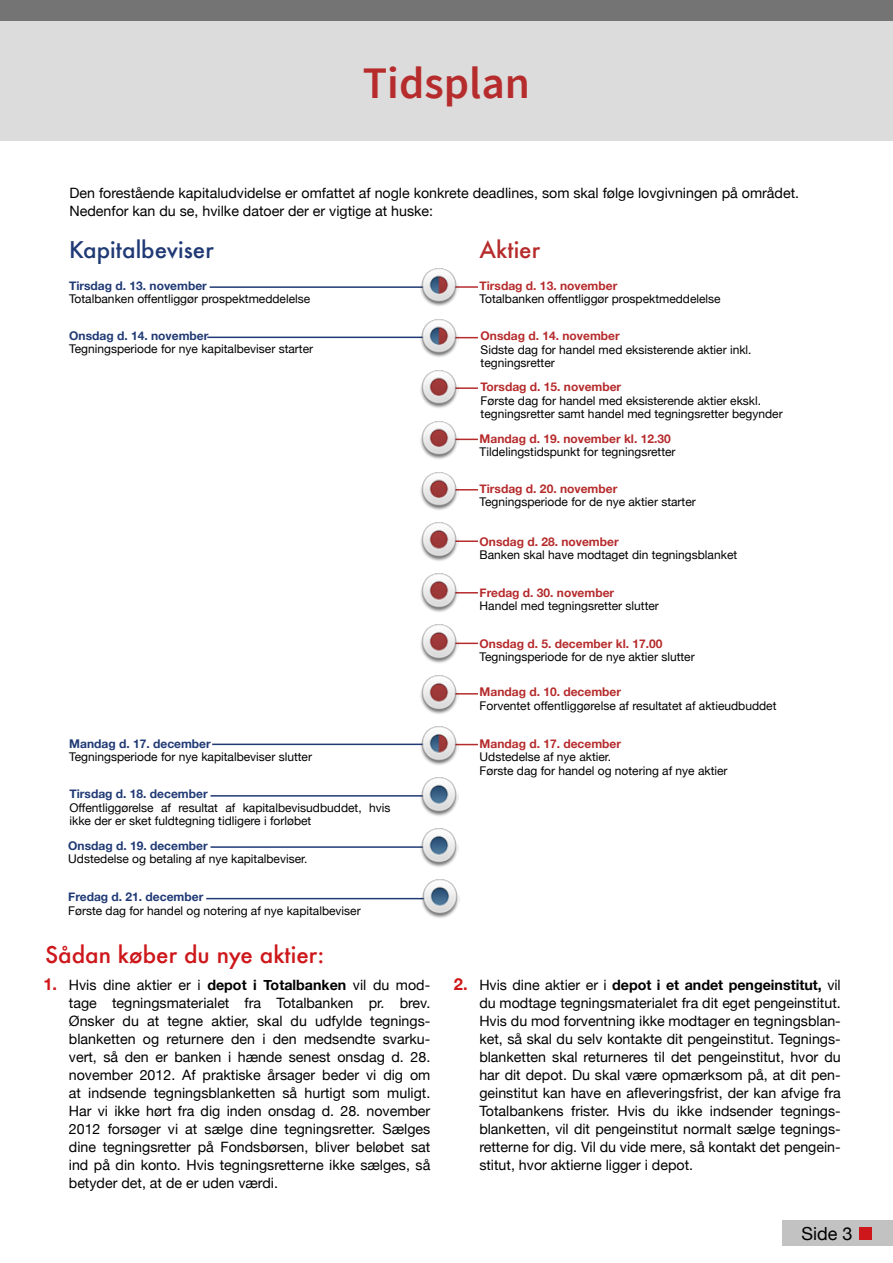
<style>
.page{position:relative;width:893px;height:1263px;background:#fff}
.page>*{position:absolute;margin:0;border:0;box-sizing:border-box;transform-origin:0 0}
.t1{font:600 45px "Source Sans Pro";color:#b62c2d}
.t2{font:500 22.5px "Futura";color:#cd171a}
.t3{font:500 22.5px "Futura";color:#203a75}
.t4{font:500 22.5px "Futura";color:#b62c2d}
.t5{font:18px "Helvetica Neue";color:#000}
.t6{font:14.25px/18px "Helvetica Neue";color:#000;text-align:justify}
.t7{font:12px/13.5px "Helvetica Neue";color:#000}
.t8{font:700 12px "Helvetica Neue";color:#b62c2d}
.t9{font:700 12px "Helvetica Neue";color:#203a75}
.s1{font-weight:700;font-size:16.5px;color:#cd171a}
.s2{font-weight:700}
</style>
<div class="page">
<div style="left:0;top:0;width:893px;height:21px;background:#757474"></div>
<div style="left:782px;top:1220px;width:111px;height:26px;background:#c2c2c2"></div>
<div style="left:859px;top:1227px;width:13px;height:13px;background:#cd171a"></div>
<div style="left:0;top:21px;width:893px;height:119px;background:#dcdcdc"></div>
<hr style="left:448px;top:693px;width:30px;height:2px;background:#b62c2d">
<hr style="left:448px;top:643px;width:30px;height:1px;background:#b62c2d">
<hr style="left:448px;top:592px;width:30px;height:1px;background:#b62c2d">
<hr style="left:448px;top:540px;width:30px;height:2px;background:#b62c2d">
<hr style="left:448px;top:489px;width:30px;height:1px;background:#b62c2d">
<hr style="left:448px;top:439px;width:30px;height:1px;background:#b62c2d">
<hr style="left:448px;top:387px;width:30px;height:2px;background:#b62c2d">
<hr style="left:448px;top:337px;width:30px;height:1px;background:#b62c2d">
<hr style="left:448px;top:286px;width:30px;height:2px;background:#b62c2d">
<hr style="left:210px;top:286px;width:230px;height:2px;background:#203a75">
<hr style="left:207px;top:337px;width:232px;height:1px;background:#203a75">
<hr style="left:212px;top:743px;width:227px;height:2px;background:#203a75">
<hr style="left:210px;top:795px;width:229px;height:2px;background:#203a75">
<hr style="left:210px;top:846px;width:229px;height:2px;background:#203a75">
<hr style="left:206px;top:898px;width:233px;height:1px;background:#203a75">
<img style="left:419px;top:319px;width:40px;height:38px">
<img style="left:420px;top:370px;width:39px;height:38px">
<img style="left:419px;top:777px;width:40px;height:39px">
<hr style="left:448px;top:744px;width:30px;height:1px;background:#b62c2d">
<img style="left:419px;top:726px;width:40px;height:39px">
<img style="left:419px;top:268px;width:40px;height:38px">
<img style="left:419px;top:828px;width:40px;height:39px">
<img style="left:420px;top:879px;width:40px;height:39px">
<img style="left:420px;top:421px;width:39px;height:38px">
<img style="left:420px;top:573px;width:39px;height:39px">
<img style="left:420px;top:472px;width:39px;height:38px">
<img style="left:420px;top:624px;width:39px;height:39px">
<img style="left:420px;top:675px;width:39px;height:39px">
<img style="left:420px;top:522px;width:39px;height:39px">
<h1 class="t1" style="left:363px;top:55px;width:169px">Tidsplan</h1>
<p class="t6" style="left:70px;top:185px;width:731px">Den forestående kapitaludvidelse er omfattet af nogle konkrete deadlines, som skal følge lovgivningen på området.<br>Nedenfor kan du se, hvilke datoer der er vigtige at huske:</p>
<h2 class="t3" style="left:69px;top:234px;width:146px">Kapitalbeviser</h2>
<h2 class="t4" style="left:480px;top:234px;width:62px">Aktier</h2>
<p class="t9" style="left:69px;top:276px;width:139px">Tirsdag d. 13. november</p>
<p class="t7" style="left:69px;top:293px;width:243px">Totalbanken offentliggør prospektmeddelelse</p>
<p class="t9" style="left:69px;top:326px;width:141px">Onsdag d. 14. november</p>
<p class="t7" style="left:69px;top:343px;width:245px">Tegningsperiode for nye kapitalbeviser starter</p>
<p class="t9" style="left:69px;top:734px;width:143px">Mandag d. 17. december</p>
<p class="t7" style="left:69px;top:751px;width:244px">Tegningsperiode for nye kapitalbeviser slutter</p>
<p class="t9" style="left:70px;top:784px;width:140px">Tirsdag d. 18. december</p>
<p class="t7" style="left:70px;top:801px;width:322px">Offentliggørelse af resultat af kapitalbevisudbuddet, hvis ikke der er sket fuldtegning tidligere i forløbet</p>
<p class="t9" style="left:68px;top:836px;width:141px">Onsdag d. 19. december</p>
<p class="t7" style="left:68px;top:853px;width:241px">Udstedelse og betaling af nye kapitalbeviser.</p>
<p class="t9" style="left:68px;top:887px;width:137px">Fredag d. 21. december</p>
<p class="t7" style="left:68px;top:904px;width:294px">Første dag for handel og notering af nye kapitalbeviser</p>
<h2 class="t2" style="left:45px;top:939px;width:281px">Sådan køber du nye aktier:</h2>
<p class="t8" style="left:480px;top:276px;width:139px">Tirsdag d. 13. november</p>
<p class="t7" style="left:480px;top:293px;width:243px">Totalbanken offentliggør prospektmeddelelse</p>
<p class="t8" style="left:481px;top:327px;width:141px">Onsdag d. 14. november</p>
<p class="t7" style="left:481px;top:344px;width:272px">Sidste dag for handel med eksisterende aktier inkl. tegningsretter</p>
<p class="t8" style="left:481px;top:378px;width:142px">Torsdag d. 15. november</p>
<p class="t7" style="left:481px;top:394px;width:304px">Første dag for handel med eksisterende aktier ekskl. tegningsretter samt handel med tegningsretter begynder</p>
<p class="t8" style="left:480px;top:429px;width:193px">Mandag d. 19. november kl. 12.30</p>
<p class="t7" style="left:480px;top:446px;width:198px">Tildelingstidspunkt for tegningsretter</p>
<p class="t8" style="left:480px;top:479px;width:139px">Tirsdag d. 20. november</p>
<p class="t7" style="left:480px;top:496px;width:218px">Tegningsperiode for de nye aktier starter</p>
<p class="t8" style="left:480px;top:532px;width:141px">Onsdag d. 28. november</p>
<p class="t7" style="left:480px;top:549px;width:259px">Banken skal have modtaget din tegningsblanket</p>
<p class="t8" style="left:480px;top:583px;width:136px">Fredag d. 30. november</p>
<p class="t7" style="left:480px;top:600px;width:181px">Handel med tegningsretter slutter</p>
<p class="t8" style="left:480px;top:634px;width:184px">Onsdag d. 5. december kl. 17.00</p>
<p class="t7" style="left:480px;top:651px;width:217px">Tegningsperiode for de nye aktier slutter</p>
<p class="t8" style="left:480px;top:683px;width:143px">Mandag d. 10. december</p>
<p class="t7" style="left:480px;top:699px;width:298px">Forventet offentliggørelse af resultatet af aktieudbuddet</p>
<p class="t8" style="left:480px;top:734px;width:143px">Mandag d. 17. december</p>
<p class="t7" style="left:480px;top:751px;width:250px">Udstedelse af nye aktier.<br>Første dag for handel og notering af nye aktier</p>
<p class="t6" style="left:69px;top:977px;width:363px;text-indent:-26px"><span class="s1">1.</span> Hvis dine aktier er i <span class="s2">depot i Totalbanken</span> vil du mod&shy;tage tegningsmaterialet fra Totalbanken pr. brev.<br>Ønsker du at tegne aktier, skal du udfylde tegnings&shy;blanketten og returnere den i den medsendte svarku&shy;vert, så den er banken i hænde senest onsdag d. 28. november 2012. Af praktiske årsager beder vi dig om at indsende tegningsblanketten så hurtigt som muligt.<br>Har vi ikke hørt fra dig inden onsdag d. 28. november 2012 forsøger vi at sælge dine tegningsretter. Sælges dine tegningsretter på Fondsbørsen, bliver beløbet sat ind på din konto. Hvis tegningsretterne ikke sælges, så betyder det, at de er uden værdi.</p>
<p class="t6" style="left:479px;top:977px;width:363px;text-indent:-26px"><span class="s1">2.</span> Hvis dine aktier er i <span class="s2">depot i et andet pengeinstitut,</span> vil du modtage tegningsmaterialet fra dit eget pengeinstitut.<br>Hvis du mod forventning ikke modtager en tegningsblan&shy;ket, så skal du selv kontakte dit pengeinstitut. Tegnings&shy;blanketten skal returneres til det pengeinstitut, hvor du har dit depot. Du skal være opmærksom på, at dit pen&shy;geinstitut kan have en afleveringsfrist, der kan afvige fra Totalbankens frister. Hvis du ikke indsender tegnings&shy;blanketten, vil dit pengeinstitut normalt sælge tegnings&shy;retterne for dig. Vil du vide mere, så kontakt det pengein&shy;stitut, hvor aktierne ligger i depot.</p>
<p class="t5" style="left:801px;top:1220px;width:53px">Side 3</p>
</div>
